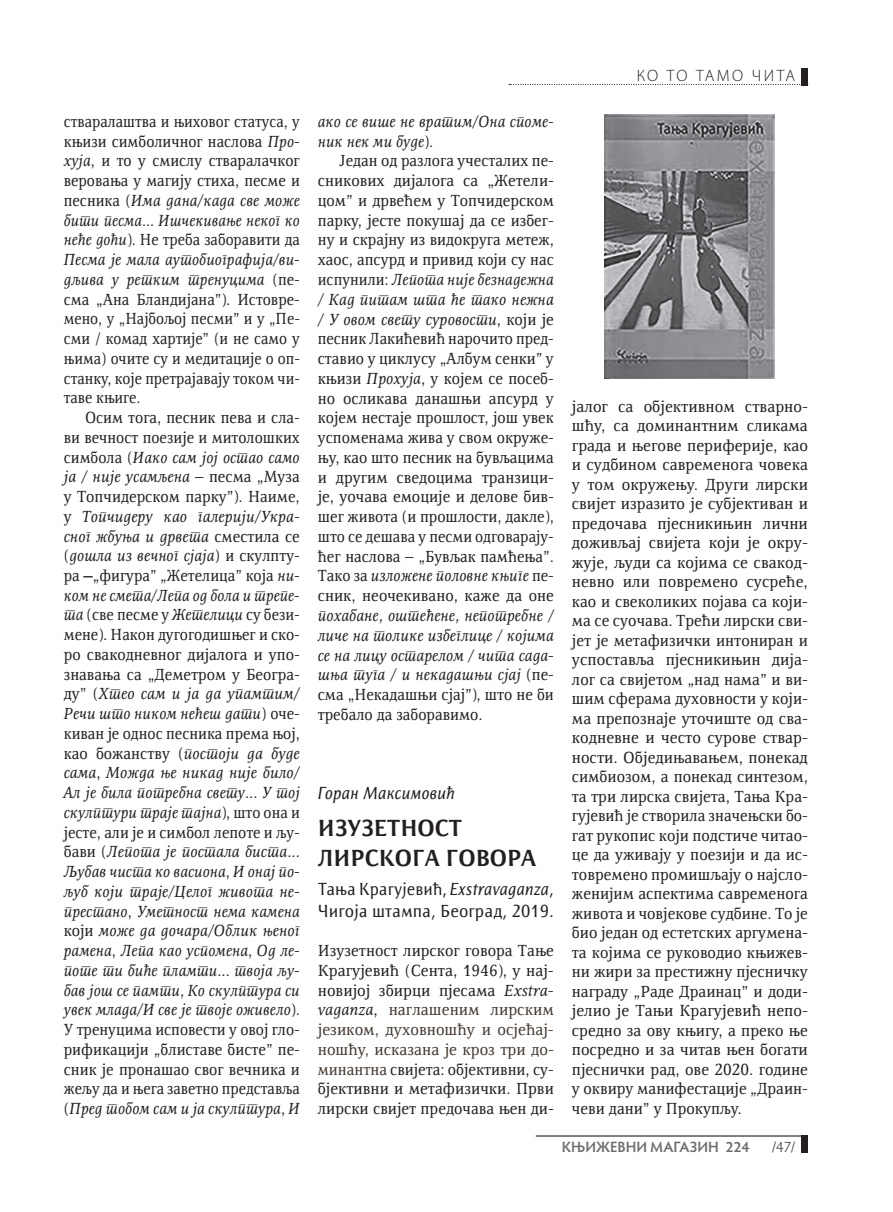
<style>
.page{position:relative;width:893px;height:1212px;background:#fff}
.page>*{position:absolute;margin:0;border:0;box-sizing:border-box;transform-origin:0 0}
.t1{font:700 24px/29.1px "Resavska BG Sans";color:#231f20}
.t2{font:18px/21.3px "Resavska BG Sans";color:#231f20;scale:.95 1}
.t3{font:italic 18px "Resavska BG Sans";color:#231f20}
.t4{font:16.5px/19.5px "Resavska BG";color:#231f20;text-align:justify}
.t5{font:italic 16.5px/19.8px "Resavska BG";color:#231f20;text-align:justify;scale:.94 1}
.t6{font:16.5px/19.8px "Resavska BG";color:#231f20;text-align:justify;scale:.95 1}
.t7{font:16.5px/19.8px "Resavska BG";color:#231f20;text-align:justify;scale:.92 1}
.t8{font:italic 16.5px/19.8px "Resavska BG";color:#231f20;text-align:justify;scale:.95 1}
.t9{font:300 16.5px "Myriad Pro";letter-spacing:.14em;color:#231f20}
.t10{font:600 15px "Hypatia Sans Pro";color:#6c6d70}
.t11{font:300 15px "Hypatia Sans Pro";color:#231f20}
.s1{font-style:italic}
.s2{font-style:normal}
.s3{font-family:"Courier New";font-style:normal}
.s4{color:#443931}
</style>
<div class="page">
<div style="left:801px;top:1135px;width:7px;height:17px;background:#231f20"></div>
<hr style="left:536px;top:1135px;width:272px;height:1px;background:#231f20">
<div style="left:801px;top:68px;width:7px;height:17px;background:#231f20"></div>
<svg style="left:509px;top:84px;width:292px;height:1px"></svg>
<img style="left:605px;top:115px;width:170px;height:263px">
<p class="t7" style="left:64px;top:111px;width:258px">стваралаштва и њиховог статуса, у књизи симболичног наслова <span class="s1">Про&shy;хуја</span>, и то у смислу стваралачког веровања у магију стиха, песме и песника (<span class="s1">Има дана/када све може бити песма... Ишчекивање неког ко неће доћи</span>). Не треба заборавити да <span class="s1">Песма је мала аутобиографија/ви&shy;дљива у ретким тренуцима</span> (пе&shy;сма „Ана Бландијана”). Истовре&shy;мено, у „Најбољој песми” и у „Пе&shy;сми / комад хартије” (и не само у њима) очите су и медитације о оп&shy;станку, које претрајавају током чи&shy;таве књиге.</p>
<p class="t5" style="left:64px;top:408px;width:253px;text-indent:21px"><span class="s2">Осим тога, песник пева и сла&shy;ви вечност поезије и митолошких симбола (</span>Иако сам јој остао само ја / није усамљена <span class="s2">– песма „Муза у Топчидерском парку”). Наиме, у</span> Топчидеру као галерији/Укра&shy;сног жбуња и дрвета <span class="s2">сместила се (</span>дошла из вечног сјаја<span class="s2">) и скулпту&shy;ра</span> <span class="s3">─</span><span class="s2">„фигура” „Жетелица” која</span> ни&shy;ком не смета/Лепа од бола и трепе&shy;та <span class="s2">(све песме у</span> Жетелици <span class="s2">су бези&shy;мене). Након дугогодишњег и ско&shy;ро свакодневног дијалога и упо&shy;знавања са „Деметром у Београ&shy;ду” (</span>Хтео сам и ја да упамтим/ Речи што ником нећеш дати<span class="s2">) оче&shy;киван је однос песника према њој, као божанству (</span>постоји да буде сама<span class="s2">,</span> Можда ње никад није било/ Ал је била потребна свету... У тој скулптури траје тајна<span class="s2">), што она и јесте, али је и симбол лепоте и љу&shy;бави (</span>Лепота је постала биста...<br>Љубав чиста ко васиона<span class="s2">,</span> И онај по&shy;љуб који траје/Целог живота не&shy;престано<span class="s2">,</span> Уметност нема камена <span class="s2">који</span> може да дочара/Облик њеног рамена<span class="s2">,</span> Лепа као успомена<span class="s2">,</span> Од ле&shy;поте ти биће пламти... твоја љу&shy;бав још се памти<span class="s2">,</span> Ко скулптура си увек млада/И све је твоје оживело<span class="s2">).<br>У тренуцима исповести у овој гло&shy;рификацији „блиставе бисте” пе&shy;сник је пронашао свог вечника и жељу да и њега заветно представља (</span>Пред тобом сам и ја скулптура<span class="s2">,</span> И</p>
<p class="t9" style="left:637px;top:66px;width:160px">КО ТО ТАМО ЧИТА</p>
<p class="t5" style="left:318px;top:111px;width:253px">ако се више не вратим/Она споме&shy;ник нек ми буде<span class="s2">).</span></p>
<p class="t6" style="left:318px;top:151px;width:250px;text-indent:21px">Један од разлога учесталих пе&shy;сникових дијалога са „Жетели&shy;цом” и дрвећем у Топчидерском парку, јесте покушај да се избег&shy;ну и скрајну из видокруга метеж, хаос, апсурд и привид који су нас испунили: <span class="s1">Лепота није безнадежна / Кад питам шта ће тако нежна / У овом свету суровости</span>, који је песник Лакићевић нарочито пред&shy;ставио у циклусу „Албум сенки” у књизи <span class="s1">Прохуја</span>, у којем се посеб&shy;но осликава данашњи апсурд у којем нестаје прошлост, још увек успоменама жива у свом окруже&shy;њу, као што песник на бувљацима и другим сведоцима транзици&shy;је, уочава емоције и делове бив&shy;шег живота (и прошлости, дакле), што се дешава у песми одговарају&shy;ћег наслова – „Бувљак памћења”.<br>Тако за <span class="s1">изложене половне књиге</span> пе&shy;сник, неочекивано, каже да оне</p>
<p class="t8" style="left:318px;top:605px;width:250px">похабане, оштећене, непотребне / личе на толике избеглице / којима се на лицу остарелом / чита сада&shy;шња туга / и некадашњи сјај <span class="s2">(пе&shy;сма „Некадашњи сјај”), што не би требало да заборавимо.</span></p>
<p class="t3" style="left:318px;top:782px;width:138px">Горан Максимовић</p>
<h1 class="t1" style="left:318px;top:814px;width:220px">ИЗУЗЕТНОСТ<br>ЛИРСКОГА ГОВОРА</h1>
<p class="t2" style="left:318px;top:879px;width:250px">Тања Крагујевић, <span class="s1">Exstravaganza,<br></span>Чигоја штампа<span class="s1">,</span> Београд<span class="s1">,</span> 2019<span class="s1">.</span></p>
<p class="t4" style="left:318px;top:941px;width:238px">Изузетност лирског говора Тање Крагујевић (Сента, 1946), у нај&shy;новијој збирци пјесама <span class="s1">Exstra&shy;vaganza</span>, <span class="s4">наглашеним лирским језиком, духовношћу и осјећај&shy;ношћу, исказана је кроз три до&shy;минантна</span> свијета: објективни, су&shy;бјективни и метафизички. Први лирски свијет предочава њен ди-</p>
<p class="t4" style="left:572px;top:397px;width:238px">јалог са објективном стварно&shy;шћу, са доминантним сликама града и његове периферије, као и судбином савременога човека у том окружењу. Други лирски свијет изразито је субјективан и предочава пјесникињин лични доживљај свијета који је окру&shy;жује, људи са којима се свакод&shy;невно или повремено сусреће, као и свеколиких појава са који&shy;ма се суочава. Трећи лирски сви&shy;јет је метафизички интониран и успоставља пјесникињин дија&shy;лог са свијетом „над нама” и ви&shy;шим сферама духовности у који&shy;ма препознаје уточиште од сва&shy;кодневне и често сурове ствар&shy;ности. Обједињавањем, понекад симбиозом, а понекад синтезом, та три лирска свијета, Тања Кра&shy;гујевић је створила значењски бо&shy;гат рукопис који подстиче читао&shy;це да уживају у поезији и да ис&shy;товремено промишљају о најсло&shy;женијим аспектима савременога живота и човјекове судбине. То је био један од естетских аргумена&shy;та којима се руководио књижев&shy;ни жири за престижну пјесничку награду „Раде Драинац” и доди&shy;јелио је Тањи Крагујевић непо&shy;средно за ову књигу, а преко ње посредно и за читав њен богати пјеснички рад, ове 2020. године у оквиру манифестације „Драин&shy;чеви дани” у Прокупљу.</p>
<p class="t10" style="left:562px;top:1137px;width:189px">КЊИЖЕВНИ МАГАЗИН 224</p>
<p class="t11" style="left:772px;top:1137px;width:24px">/47/</p>
</div>
